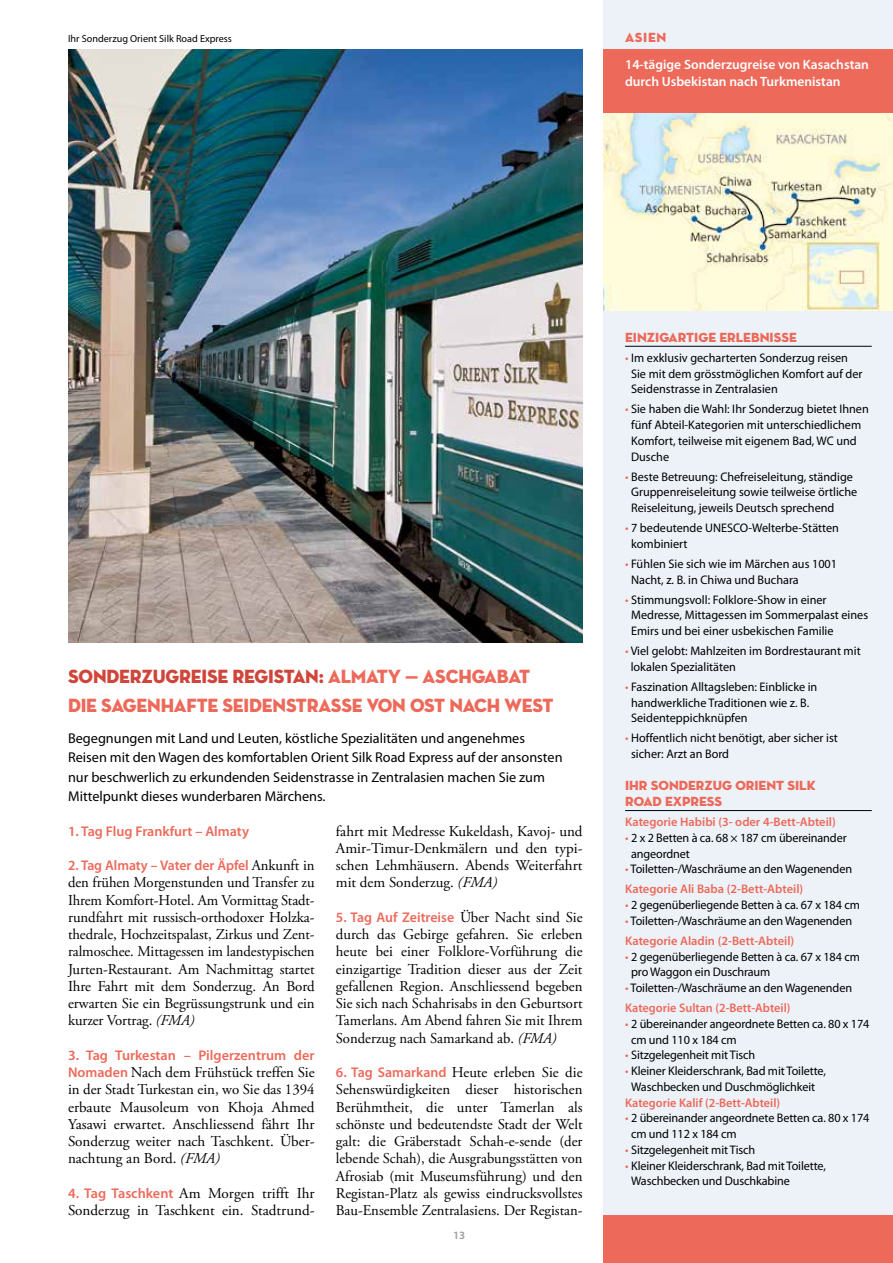
<style>
.page{position:relative;width:893px;height:1263px;background:#fff}
.page>*{position:absolute;margin:0;border:0;box-sizing:border-box;transform-origin:0 0}
.t1{font:19.5px/28.8px "Neutra Disp Titling";letter-spacing:-.01em;color:#ed695a;scale:.96 1}
.t2{font:15px/17.2px "Adobe Garamond Pro";color:#000;text-align:justify}
.t3{font:14.25px/19.5px "Myriad Pro";color:#000}
.t4{font:600 14.1px "Myriad Pro";color:#ed695a}
.t5{font:600 13.5px/16.5px "Myriad Pro";color:#fff}
.t6{font:13.5px/16.2px "Neutra Disp Titling";color:#ed695a}
.t7{font:12.45px/15.8px "Myriad Pro";color:#000}
.t8{font:600 12.45px "Myriad Pro";color:#ed695a}
.t9{font:600 11.25px "Myriad Pro";color:#9c9c9d}
.t10{font:10.2px "Myriad Pro";color:#000}
.s1{color:#d0453a}
.s2{font-family:"Adobe Garamond Pro";font-weight:400;font-size:15px;color:#000}
.s3{font-style:italic}
.s4{font-family:"Myriad Pro";font-weight:600;font-size:14.1px;color:#ed695a}
.s5{color:#ed695a}
.s6{font-weight:600;color:#ed695a}
</style>
<div class="page">
<div style="left:604px;top:0;width:289px;height:1263px;background:#ecf2f8"></div>
<div style="left:604px;top:49px;width:289px;height:65px;background:#ed695a"></div>
<div style="left:604px;top:1215px;width:289px;height:48px;background:#ed695a"></div>
<hr style="left:625px;top:346px;width:247px;height:1px;background:#000">
<img style="left:604px;top:114px;width:289px;height:196px">
<img style="left:68px;top:49px;width:515px;height:593px">
<hr style="left:625px;top:810px;width:247px;height:1px;background:#000">
<p class="t10" style="left:68px;top:33px;width:165px">Ihr Sonderzug Orient Silk Road Express</p>
<p class="t6" style="left:625px;top:30px;width:33px">ASIEN</p>
<p class="t5" style="left:625px;top:57px;width:245px">14-tägige Sonderzugreise von Kasachstan durch Usbekistan nach Turkmenistan</p>
<h1 class="t1" style="left:68px;top:662px;width:507px"><span class="s1">SONDERZUGREISE REGISTAN:</span> ALMATY — ASCHGABAT<br>DIE SAGENHAFTE SEIDENSTRASSE VON OST NACH WEST</h1>
<p class="t3" style="left:68px;top:728px;width:496px">Begegnungen mit Land und Leuten, köstliche Spezialitäten und angenehmes Reisen mit den Wagen des komfortablen Orient Silk Road Express auf der ansonsten nur beschwerlich zu erkundenden Seidenstrasse in Zentralasien machen Sie zum Mittelpunkt dieses wunderbaren Märchens.</p>
<p class="t4" style="left:68px;top:823px;width:183px">1. Tag Flug Frankfurt – Almaty</p>
<p class="t4" style="left:68px;top:858px;width:248px">2. Tag Almaty – Vater der Äpfel <span class="s2">Ankunft in</span></p>
<p class="t2" style="left:68px;top:874px;width:248px">den frühen Morgenstunden und Transfer zu Ihrem Komfort-Hotel. Am Vormittag Stadt&shy;rundfahrt mit russisch-orthodoxer Holzka&shy;thedrale, Hochzeitspalast, Zirkus und Zent&shy;ralmoschee. Mittagessen im landestypischen Jurten-Restaurant. Am Nachmittag startet Ihre Fahrt mit dem Sonderzug. An Bord erwarten Sie ein Begrüssungstrunk und ein kurzer Vortrag. <span class="s3">(FMA)</span></p>
<p class="t4" style="left:68px;top:1047px;width:248px">3. Tag Turkestan – Pilgerzentrum der</p>
<p class="t2" style="left:68px;top:1064px;width:248px"><span class="s4">Nomaden</span> Nach dem Frühstück treffen Sie in der Stadt Turkestan ein, wo Sie das 1394 erbaute Mausoleum von Khoja Ahmed Yasawi erwartet. Anschliessend fährt Ihr Sonderzug weiter nach Taschkent. Über&shy;nachtung an Bord. <span class="s3">(FMA)</span></p>
<p class="t2" style="left:68px;top:1185px;width:248px"><span class="s4">4. Tag Taschkent</span> Am Morgen trifft Ihr<br>Sonderzug in Taschkent ein. Stadtrund-</p>
<p class="t2" style="left:336px;top:823px;width:248px">fahrt mit Medresse Kukeldash, Kavoj- und Amir-Timur-Denkmälern und den typi&shy;schen Lehmhäusern. Abends Weiterfahrt mit dem Sonderzug. <span class="s3">(FMA)</span></p>
<p class="t4" style="left:336px;top:909px;width:248px">5. Tag Auf Zeitreise <span class="s2">Über Nacht sind Sie</span></p>
<p class="t2" style="left:336px;top:926px;width:248px">durch das Gebirge gefahren. Sie erleben heute bei einer Folklore-Vorführung die einzigartige Tradition dieser aus der Zeit gefallenen Region. Anschliessend begeben Sie sich nach Schahrisabs in den Geburtsort Tamerlans. Am Abend fahren Sie mit Ihrem Sonderzug nach Samarkand ab. <span class="s3">(FMA)</span></p>
<p class="t2" style="left:336px;top:1064px;width:248px"><span class="s4">6. Tag Samarkand</span> Heute erleben Sie die Sehenswürdigkeiten dieser historischen Berühmtheit, die unter Tamerlan als schönste und bedeutendste Stadt der Welt galt: die Gräberstadt Schah-e-sende (der lebende Schah), die Ausgrabungsstätten von Afrosiab (mit Museumsführung) und den Registan-Platz als gewiss eindrucksvollstes Bau-Ensemble Zentralasiens. Der Registan-</p>
<p class="t9" style="left:453px;top:1229px;width:14px">13</p>
<p class="t6" style="left:625px;top:329px;width:173px">EINZIGARTIGE ERLEBNISSE</p>
<p class="t7" style="left:631px;top:350px;width:233px;text-indent:-6px"><span class="s5">•</span> Im exklusiv gecharterten Sonderzug reisen<br>Sie mit dem grösstmöglichen Komfort auf der<br>Seidenstrasse in Zentralasien</p>
<p class="t7" style="left:631px;top:401px;width:239px;text-indent:-6px"><span class="s5">•</span> Sie haben die Wahl: Ihr Sonderzug bietet Ihnen fünf Abteil-Kategorien mit unterschiedlichem Komfort, teilweise mit eigenem Bad, WC und Dusche</p>
<p class="t7" style="left:631px;top:469px;width:228px;text-indent:-6px"><span class="s5">•</span> Beste Betreuung: Chefreiseleitung, ständige<br>Gruppenreiseleitung sowie teilweise örtliche<br>Reiseleitung, jeweils Deutsch sprechend</p>
<p class="t7" style="left:631px;top:520px;width:209px;text-indent:-6px"><span class="s5">•</span> 7 bedeutende UNESCO-Welterbe-Stätten kombiniert</p>
<p class="t7" style="left:631px;top:556px;width:207px;text-indent:-6px"><span class="s5">•</span> Fühlen Sie sich wie im Märchen aus 1001<br>Nacht, z. B. in Chiwa und Buchara</p>
<p class="t7" style="left:631px;top:592px;width:239px;text-indent:-6px"><span class="s5">•</span> Stimmungsvoll: Folklore-Show in einer<br>Medresse, Mittagessen im Sommerpalast eines<br>Emirs und bei einer usbekischen Familie</p>
<p class="t7" style="left:631px;top:643px;width:232px;text-indent:-6px"><span class="s5">•</span> Viel gelobt: Mahlzeiten im Bordrestaurant mit lokalen Spezialitäten</p>
<p class="t7" style="left:631px;top:679px;width:188px;text-indent:-6px"><span class="s5">•</span> Faszination Alltagsleben: Einblicke in handwerkliche Traditionen wie z. B.<br>Seidenteppichknüpfen</p>
<p class="t7" style="left:631px;top:731px;width:208px;text-indent:-6px"><span class="s5">•</span> Hoffentlich nicht benötigt, aber sicher ist sicher: Arzt an Bord</p>
<p class="t6" style="left:625px;top:777px;width:192px">IHR SONDERZUG ORIENT SILK<br>ROAD EXPRESS</p>
<p class="t8" style="left:625px;top:815px;width:212px">Kategorie Habibi (3- oder 4-Bett-Abteil)</p>
<p class="t7" style="left:631px;top:830px;width:217px;text-indent:-6px"><span class="s5">•</span> 2 x 2 Betten à ca. 68 × 187 cm übereinander angeordnet</p>
<p class="t7" style="left:625px;top:859px;width:229px;line-height:20px"><span class="s5">•</span> Toiletten-/Waschräume an den Wagenenden<br><span class="s6">Kategorie Ali Baba (2-Bett-Abteil)</span></p>
<p class="t7" style="left:625px;top:897px;width:236px"><span class="s5">•</span> 2 gegenüberliegende Betten à ca. 67 x 184 cm</p>
<p class="t7" style="left:625px;top:911px;width:229px;line-height:20px"><span class="s5">•</span> Toiletten-/Waschräume an den Wagenenden<br><span class="s6">Kategorie Aladin (2-Bett-Abteil)</span></p>
<p class="t7" style="left:631px;top:949px;width:230px;text-indent:-6px"><span class="s5">•</span> 2 gegenüberliegende Betten à ca. 67 x 184 cm pro Waggon ein Duschraum</p>
<p class="t7" style="left:625px;top:978px;width:229px;line-height:20px"><span class="s5">•</span> Toiletten-/Waschräume an den Wagenenden<br><span class="s6">Kategorie Sultan (2-Bett-Abteil)</span></p>
<p class="t7" style="left:631px;top:1016px;width:240px;text-indent:-6px"><span class="s5">•</span> 2 übereinander angeordnete Betten ca. 80 x 174 cm und 110 x 184 cm</p>
<p class="t7" style="left:625px;top:1047px;width:132px"><span class="s5">•</span> Sitzgelegenheit mit Tisch</p>
<p class="t7" style="left:625px;top:1063px;width:202px;text-align:center"><span class="s5">•</span> Kleiner Kleiderschrank, Bad mit Toilette,<br>Waschbecken und Duschmöglichkeit</p>
<p class="t8" style="left:625px;top:1095px;width:157px">Kategorie Kalif (2-Bett-Abteil)</p>
<p class="t7" style="left:631px;top:1110px;width:240px;text-indent:-6px"><span class="s5">•</span> 2 übereinander angeordnete Betten ca. 80 x 174 cm und 112 x 184 cm</p>
<p class="t7" style="left:625px;top:1142px;width:132px"><span class="s5">•</span> Sitzgelegenheit mit Tisch</p>
<p class="t7" style="left:631px;top:1158px;width:196px;text-indent:-6px"><span class="s5">•</span> Kleiner Kleiderschrank, Bad mit Toilette,<br>Waschbecken und Duschkabine</p>
</div>
